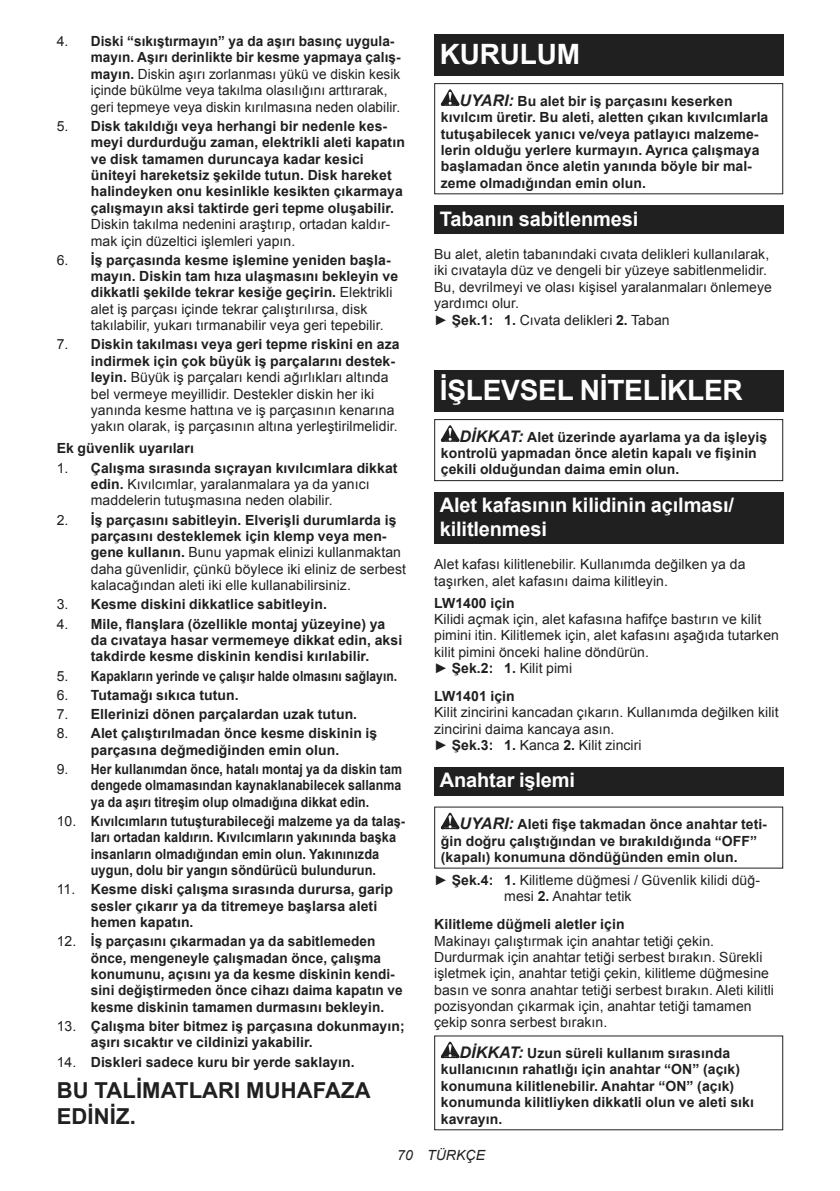
<style>
.page{position:relative;width:840px;height:1191px;background:#fff}
.page>*{position:absolute;margin:0;border:0;box-sizing:border-box;transform-origin:0 0}
.t1{font:700 28px "Arial";letter-spacing:-.01em;color:#fff}
.t2{font:700 22px/25.8px "Arial";letter-spacing:.005em;color:#202020}
.t3{font:700 20px/23.4px "Arial";letter-spacing:-.01em;color:#fff}
.t4{font:700 14px/16.4px "Arial";letter-spacing:.005em;color:#202020}
.t5{font:14px/16.4px "Arial";letter-spacing:.005em;color:#202020}
.t6{font:700 14px/16.4px "Arial";letter-spacing:.005em;color:#202020;scale:.91 1}
.t7{font:700 14px/16.4px "Arial";letter-spacing:.005em;color:#202020;text-align:justify;scale:.88 1}
.t8{font:700 14px "Arial";letter-spacing:.005em;color:#202020;scale:.86 1}
.t9{font:italic 14px "Arial";letter-spacing:.005em;color:#202020}
.s1{font-weight:700}
.s2{font-weight:400}
.s3{font-style:italic;font-size:16px}
</style>
<div class="page">
<div style="left:434px;top:34px;width:348px;height:41px;background:#202020"></div>
<svg style="left:440px;top:89px;width:19px;height:17px"></svg>
<div style="left:434px;top:83px;width:348px;height:111px;border:1px solid #202020"></div>
<div style="left:434px;top:206px;width:348px;height:28px;background:#202020"></div>
<div style="left:434px;top:370px;width:348px;height:41px;background:#202020"></div>
<svg style="left:440px;top:425px;width:19px;height:17px"></svg>
<div style="left:434px;top:419px;width:348px;height:62px;border:1px solid #202020"></div>
<div style="left:434px;top:492px;width:348px;height:52px;background:#202020"></div>
<div style="left:434px;top:767px;width:348px;height:28px;background:#202020"></div>
<svg style="left:440px;top:812px;width:19px;height:17px"></svg>
<svg style="left:440px;top:1041px;width:19px;height:17px"></svg>
<p class="t5" style="left:91px;top:34px;width:311px;text-indent:-34px">4. <span class="s1">Diski “sıkıştırmayın” ya da aşırı basınç uygula&shy;mayın. Aşırı derinlikte bir kesme yapmaya çalış&shy;mayın.</span> Diskin aşırı zorlanması yükü ve diskin kesik içinde bükülme veya takılma olasılığını arttırarak, geri tepmeye veya diskin kırılmasına neden olabilir.</p>
<p class="t4" style="left:91px;top:118px;width:315px;text-indent:-34px"><span class="s2">5.</span> Disk takıldığı veya herhangi bir nedenle kes&shy;meyi durdurduğu zaman, elektrikli aleti kapatın ve disk tamamen duruncaya kadar kesici üniteyi hareketsiz şekilde tutun. Disk hareket halindeyken onu kesinlikle kesikten çıkarmaya çalışmayın aksi taktirde geri tepme oluşabilir.</p>
<p class="t5" style="left:91px;top:216px;width:301px">Diskin takılma nedenini araştırıp, ortadan kaldır&shy;mak için düzeltici işlemleri yapın.</p>
<p class="t4" style="left:91px;top:252px;width:309px;text-indent:-34px"><span class="s2">6.</span> İş parçasında kesme işlemine yeniden başla&shy;mayın. Diskin tam hıza ulaşmasını bekleyin ve dikkatli şekilde tekrar kesiğe geçirin. <span class="s2">Elektrikli alet iş parçası içinde tekrar çalıştırılırsa, disk takılabilir, yukarı tırmanabilir veya geri tepebilir.</span></p>
<p class="t5" style="left:91px;top:337px;width:310px;text-indent:-34px">7. <span class="s1">Diskin takılması veya geri tepme riskini en aza indirmek için çok büyük iş parçalarını destek&shy;leyin.</span> Büyük iş parçaları kendi ağırlıkları altında bel vermeye meyillidir. Destekler diskin her iki yanında kesme hattına ve iş parçasının kenarına yakın olarak, iş parçasının altına yerleştirilmelidir.</p>
<p class="t4" style="left:57px;top:441px;width:139px">Ek güvenlik uyarıları</p>
<p class="t5" style="left:91px;top:461px;width:308px;text-indent:-34px">1. <span class="s1">Çalışma sırasında sıçrayan kıvılcımlara dikkat edin.</span> Kıvılcımlar, yaralanmalara ya da yanıcı maddelerin tutuşmasına neden olabilir.</p>
<p class="t5" style="left:91px;top:513px;width:316px;text-indent:-34px">2. <span class="s1">İş parçasını sabitleyin. Elverişli durumlarda iş parçasını desteklemek için klemp veya men&shy;gene kullanın.</span> Bunu yapmak elinizi kullanmaktan daha güvenlidir, çünkü böylece iki eliniz de serbest kalacağından aleti iki elle kullanabilirsiniz.</p>
<p class="t4" style="left:57px;top:597px;width:271px"><span class="s2">3.</span> Kesme diskini dikkatlice sabitleyin.</p>
<p class="t4" style="left:91px;top:616px;width:313px;text-indent:-34px"><span class="s2">4.</span> Mile, flanşlara (özellikle montaj yüzeyine) ya da cıvataya hasar vermemeye dikkat edin, aksi takdirde kesme diskinin kendisi kırılabilir.</p>
<p class="t8" style="left:57px;top:666px;width:397px"><span class="s2">5.</span> Kapakların yerinde ve çalışır halde olmasını sağlayın.</p>
<p class="t4" style="left:57px;top:687px;width:183px"><span class="s2">6.</span> Tutamağı sıkıca tutun.</p>
<p class="t4" style="left:57px;top:707px;width:302px"><span class="s2">7.</span> Ellerinizi dönen parçalardan uzak tutun.</p>
<p class="t4" style="left:57px;top:725px;width:322px;text-align:center"><span class="s2">8.</span> Alet çalıştırılmadan önce kesme diskinin iş parçasına değmediğinden emin olun.</p>
<p class="t7" style="left:91px;top:761px;width:355px;text-indent:-34px"><span class="s2">9.</span> Her kullanımdan önce, hatalı montaj ya da diskin tam dengede olmamasından kaynaklanabilecek sallanma ya da aşırı titreşim olup olmadığına dikkat edin.</p>
<p class="t6" style="left:91px;top:813px;width:347px;text-indent:-34px"><span class="s2">10.</span> Kıvılcımların tutuşturabileceği malzeme ya da talaş&shy;ları ortadan kaldırın. Kıvılcımların yakınında başka insanların olmadığından emin olun. Yakınınızda uygun, dolu bir yangın söndürücü bulundurun.</p>
<p class="t4" style="left:91px;top:881px;width:303px;text-indent:-34px"><span class="s2">11.</span> Kesme diski çalışma sırasında durursa, garip sesler çıkarır ya da titremeye başlarsa aleti hemen kapatın.</p>
<p class="t4" style="left:91px;top:933px;width:313px;text-indent:-34px"><span class="s2">12.</span> İş parçasını çıkarmadan ya da sabitlemeden önce, mengeneyle çalışmadan önce, çalışma konumunu, açısını ya da kesme diskinin kendi&shy;sini değiştirmeden önce cihazı daima kapatın ve kesme diskinin tamamen durmasını bekleyin.</p>
<p class="t4" style="left:91px;top:1018px;width:315px;text-indent:-34px"><span class="s2">13.</span> Çalışma biter bitmez iş parçasına dokunmayın; aşırı sıcaktır ve cildinizi yakabilir.</p>
<p class="t4" style="left:57px;top:1054px;width:299px"><span class="s2">14.</span> Diskleri sadece kuru bir yerde saklayın.</p>
<h2 class="t2" style="left:57px;top:1078px;width:315px">BU TALİMATLARI MUHAFAZA<br>EDİNİZ.</h2>
<h1 class="t1" style="left:439px;top:43px;width:142px">KURULUM</h1>
<p class="t4" style="left:440px;top:93px;width:329px;text-indent:19px"><span class="s3">UYARI:</span> Bu alet bir iş parçasını keserken kıvılcım üretir. Bu aleti, aletten çıkan kıvılcımlarla tutuşabilecek yanıcı ve/veya patlayıcı malzeme&shy;lerin olduğu yerlere kurmayın. Ayrıca çalışmaya başlamadan önce aletin yanında böyle bir mal&shy;zeme olmadığından emin olun.</p>
<h3 class="t3" style="left:439px;top:207px;width:200px">Tabanın sabitlenmesi</h3>
<p class="t5" style="left:434px;top:246px;width:339px">Bu alet, aletin tabanındaki cıvata delikleri kullanılarak, iki cıvatayla düz ve dengeli bir yüzeye sabitlenmelidir.<br>Bu, devrilmeyi ve olası kişisel yaralanmaları önlemeye yardımcı olur.<br>► <span class="s1">Şek.1: 1.</span> Cıvata delikleri <span class="s1">2.</span> Taban</p>
<h1 class="t1" style="left:439px;top:371px;width:304px">İŞLEVSEL NİTELİKLER</h1>
<p class="t4" style="left:440px;top:429px;width:328px;text-indent:19px"><span class="s3">DİKKAT:</span> Alet üzerinde ayarlama ya da işleyiş kontrolü yapmadan önce aletin kapalı ve fişinin çekili olduğundan daima emin olun.</p>
<h3 class="t3" style="left:439px;top:494px;width:296px">Alet kafasının kilidinin açılması/ kilitlenmesi</h3>
<p class="t5" style="left:434px;top:556px;width:312px">Alet kafası kilitlenebilir. Kullanımda değilken ya da taşırken, alet kafasını daima kilitleyin.</p>
<p class="t4" style="left:434px;top:596px;width:82px">LW1400 için</p>
<p class="t5" style="left:434px;top:611px;width:346px">Kilidi açmak için, alet kafasına hafifçe bastırın ve kilit pimini itin. Kilitlemek için, alet kafasını aşağıda tutarken kilit pimini önceki haline döndürün.<br>► <span class="s1">Şek.2: 1.</span> Kilit pimi</p>
<p class="t4" style="left:434px;top:689px;width:82px">LW1401 için</p>
<p class="t5" style="left:434px;top:704px;width:346px">Kilit zincirini kancadan çıkarın. Kullanımda değilken kilit zincirini daima kancaya asın.<br>► <span class="s1">Şek.3: 1.</span> Kanca <span class="s1">2.</span> Kilit zinciri</p>
<h3 class="t3" style="left:439px;top:769px;width:137px">Anahtar işlemi</h3>
<p class="t4" style="left:440px;top:816px;width:327px;text-indent:19px"><span class="s3">UYARI:</span> Aleti fişe takmadan önce anahtar teti&shy;ğin doğru çalıştığından ve bırakıldığında “OFF” (kapalı) konumuna döndüğünden emin olun.</p>
<p class="t5" style="left:504px;top:872px;width:257px;text-indent:-70px">► <span class="s1">Şek.4: 1.</span> Kilitleme düğmesi / Güvenlik kilidi düğ&shy;mesi <span class="s1">2.</span> Anahtar tetik</p>
<p class="t4" style="left:434px;top:916px;width:192px">Kilitleme düğmeli aletler için</p>
<p class="t5" style="left:434px;top:932px;width:341px">Makinayı çalıştırmak için anahtar tetiği çekin.<br>Durdurmak için anahtar tetiği serbest bırakın. Sürekli işletmek için, anahtar tetiği çekin, kilitleme düğmesine basın ve sonra anahtar tetiği serbest bırakın. Aleti kilitli pozisyondan çıkarmak için, anahtar tetiği tamamen çekip sonra serbest bırakın.</p>
<p class="t4" style="left:440px;top:1045px;width:314px;text-indent:19px"><span class="s3">DİKKAT:</span> Uzun süreli kullanım sırasında kullanıcının rahatlığı için anahtar “ON” (açık) konumuna kilitlenebilir. Anahtar “ON” (açık) konumunda kilitliyken dikkatli olun ve aleti sıkı kavrayın.</p>
<p class="t9" style="left:397px;top:1150px;width:89px">70 TÜRKÇE</p>
</div>
